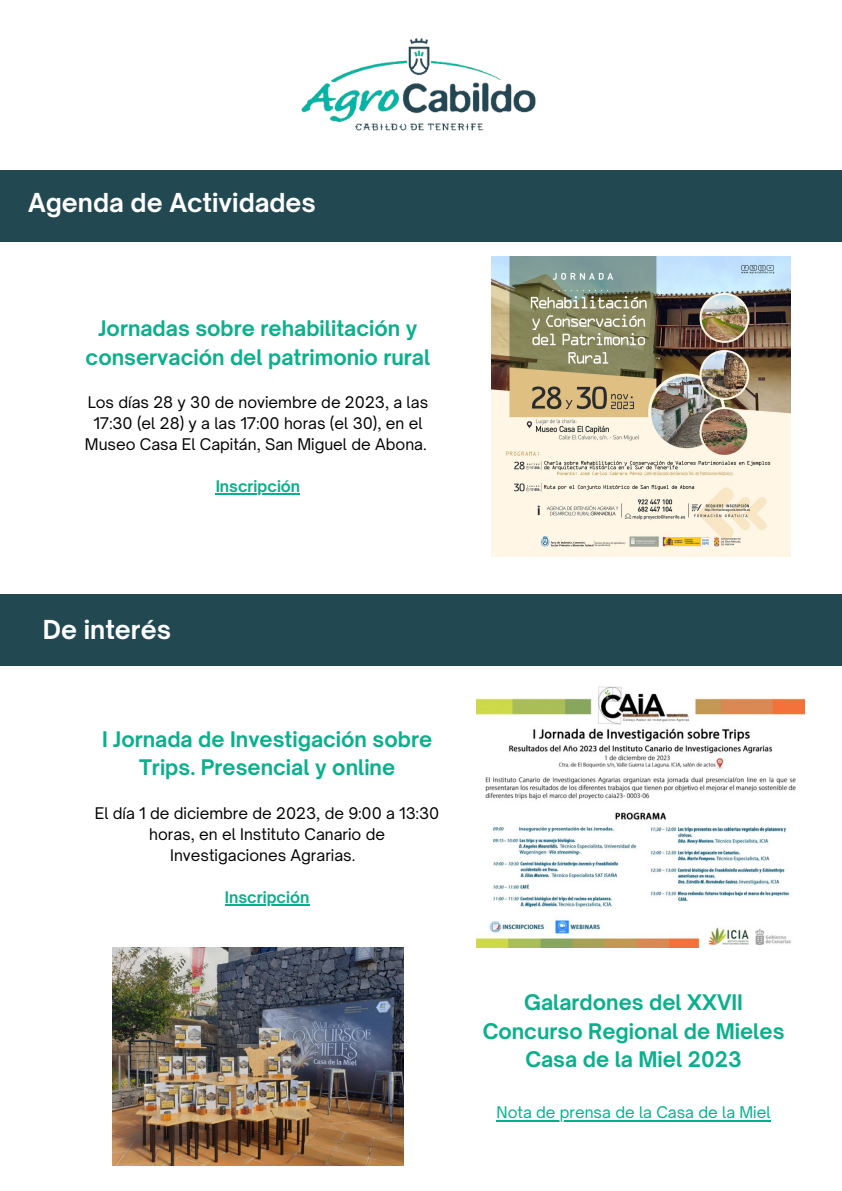
<style>
.page{position:relative;width:842px;height:1191px;background:#fff}
.page>*{position:absolute;margin:0;border:0;box-sizing:border-box;transform-origin:0 0}
.t1{font:700 25px "Open Sauce One";color:#fff}
.t2{font:700 20.6px/28.5px "Open Sauce One";color:#0ab08c;text-align:center}
.t3{font:15.4px/21px "Open Sauce One";color:#000;text-align:center}
.t4{font:15.4px "Open Sauce One";color:#00b18c}
.t5{font:700 15.4px "Open Sauce One";color:#0ab08c}
</style>
<div class="page">
<img style="left:301px;top:38px;width:235px;height:93px">
<div style="left:0;top:170px;width:842px;height:71px;background:#224852"></div>
<img style="left:491px;top:257px;width:299px;height:299px">
<div style="left:0;top:594px;width:842px;height:72px;background:#224852"></div>
<img style="left:477px;top:686px;width:327px;height:260px">
<hr style="left:216px;top:493px;width:84px;height:2px;background:#0ab08c">
<img style="left:112px;top:947px;width:292px;height:218px">
<hr style="left:497px;top:1119px;width:274px;height:2px;background:#00b18c">
<hr style="left:225px;top:904px;width:84px;height:1px;background:#0ab08c">
<p class="t1" style="left:28px;top:187px;width:289px">Agenda de Actividades</p>
<p class="t2" style="left:86px;top:314px;width:346px">Jornadas sobre rehabilitación y conservación del patrimonio rural</p>
<p class="t3" style="left:85px;top:392px;width:345px">Los días 28 y 30 de noviembre de 2023, a las<br>17:30 (el 28) y a las 17:00 horas (el 30), en el<br>Museo Casa El Capitán, San Miguel de Abona.</p>
<p class="t5" style="left:216px;top:476px;width:86px">Inscripción</p>
<p class="t1" style="left:43px;top:614px;width:130px">De interés</p>
<p class="t2" style="left:102px;top:724px;width:332px">I Jornada de Investigación sobre<br>Trips. Presencial y online</p>
<p class="t3" style="left:95px;top:802px;width:346px">El día 1 de diciembre de 2023, de 9:00 a 13:30 horas, en el Instituto Canario de<br>Investigaciones Agrarias.</p>
<p class="t5" style="left:225px;top:887px;width:86px">Inscripción</p>
<p class="t2" style="left:483px;top:988px;width:303px">Galardones del XXVII<br>Concurso Regional de Mieles<br>Casa de la Miel 2023</p>
<p class="t4" style="left:497px;top:1102px;width:276px">Nota de prensa de la Casa de la Miel</p>
</div>
